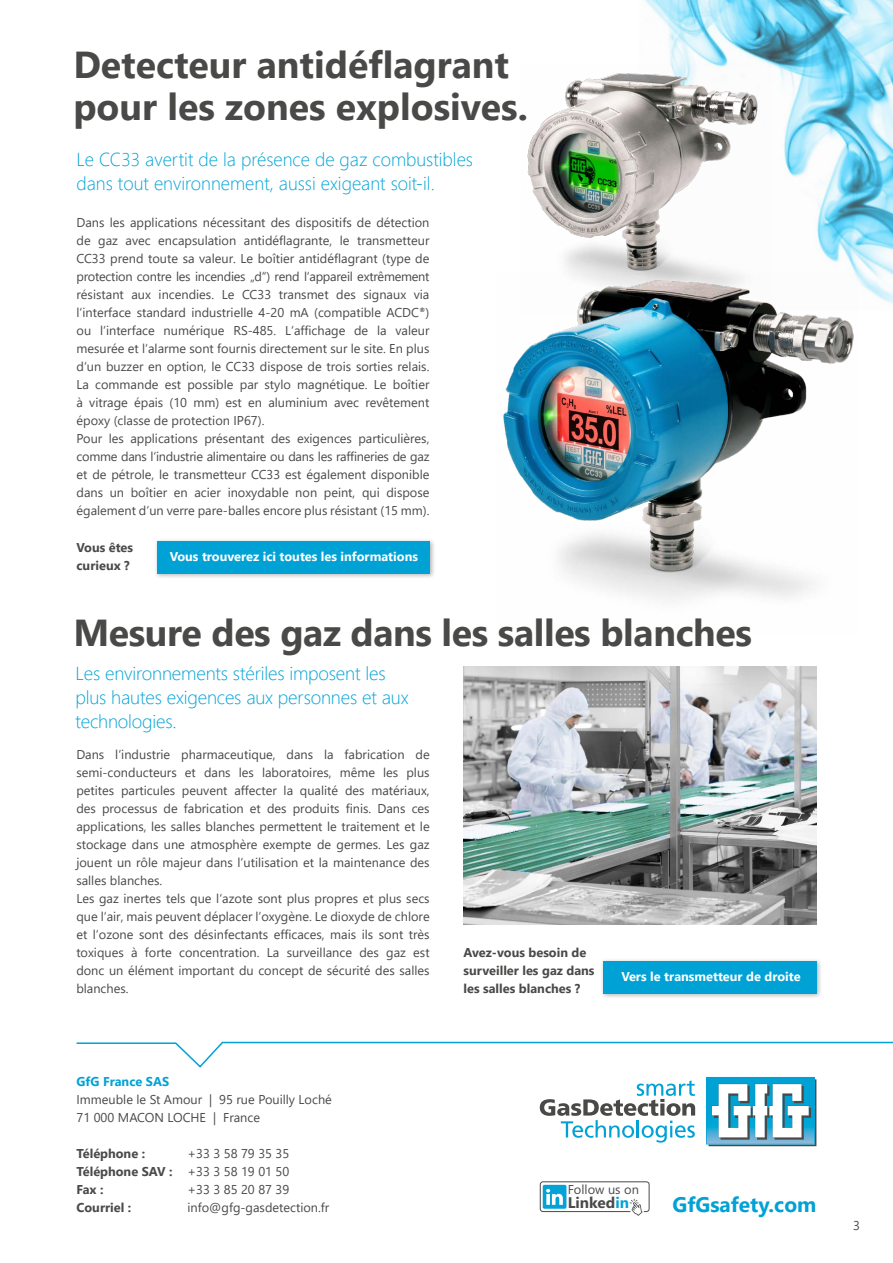
<style>
.page{position:relative;width:893px;height:1263px;background:#fff}
.page>*{position:absolute;margin:0;border:0;box-sizing:border-box;transform-origin:0 0}
.t1{font:700 37.5px/42px "Segoe UI";color:#494948}
.t2{font:700 21px "Segoe UI";color:#00a2d6}
.t3{font:300 18.75px/24px "Segoe UI";letter-spacing:-.01em;color:#00a2d6}
.t4{font:700 15.3px "Segoe UI";color:#4a4a49}
.t5{font:12.9px "Segoe UI";color:#4a4a49}
.t6{font:12.75px/18px "Segoe UI";color:#494948}
.t7{font:700 12.75px/18px "Segoe UI";color:#494948}
.t8{font:700 12.75px "Segoe UI";color:#fff}
.t9{font:700 12.75px "Segoe UI";color:#00a2d6}
.s1{font-weight:700}
.s2{color:#03a2d7}
</style>
<div class="page">
<img style="left:644px;top:0;width:249px;height:304px">
<img style="left:527px;top:63px;width:245px;height:211px">
<svg style="left:76px;top:1041px;width:817px;height:27px"></svg>
<svg style="left:706px;top:1077px;width:110px;height:69px"></svg>
<svg style="left:540px;top:1080px;width:155px;height:62px"></svg>
<div style="left:154px;top:538px;width:281px;height:41px;background:#000;opacity:.3"></div>
<div style="left:157px;top:541px;width:272px;height:32px;background:#00a2d6"></div>
<svg style="left:629px;top:1199px;width:14px;height:17px"></svg>
<div style="left:543px;top:1185px;width:23px;height:24px;background:#03a2d7;border-radius:2px"></div>
<svg style="left:546px;top:1189px;width:17px;height:16px"></svg>
<div style="left:540px;top:1181px;width:110px;height:31px;border:1px solid #4a4a49;border-radius:3px"></div>
<img style="left:503px;top:274px;width:354px;height:327px">
<div style="left:600px;top:958px;width:223px;height:41px;background:#000;opacity:.3"></div>
<div style="left:603px;top:961px;width:213px;height:32px;background:#00a2d6"></div>
<img style="left:463px;top:667px;width:353px;height:258px">
<h1 class="t1" style="left:73px;top:41px;width:456px">Detecteur antidéflagrant pour les zones explosives.</h1>
<h3 class="t3" style="left:77px;top:145px;width:398px">Le CC33 avertit de la présence de gaz combustibles dans tout environnement, aussi exigeant soit-il.</h3>
<p class="t6" style="left:77px;top:212px;width:354px">Dans les applications nécessitant des dispositifs de détection de gaz avec encapsulation antidéflagrante, le transmetteur CC33 prend toute sa valeur. Le boîtier antidéflagrant (type de protection contre les incendies „d“) rend l‘appareil extrêmement résistant aux incendies. Le CC33 transmet des signaux via l‘interface standard industrielle 4-20 mA (compatible ACDC<sup>®</sup>) ou l‘interface numérique RS-485. L‘affichage de la valeur mesurée et l‘alarme sont fournis directement sur le site. En plus d‘un buzzer en option, le CC33 dispose de trois sorties relais.<br>La commande est possible par stylo magnétique. Le boîtier à vitrage épais (10 mm) est en aluminium avec revêtement époxy (classe de protection IP67).<br>Pour les applications présentant des exigences particulières, comme dans l‘industrie alimentaire ou dans les raffineries de gaz et de pétrole, le transmetteur CC33 est également disponible dans un boîtier en acier inoxydable non peint, qui dispose également d‘un verre pare-balles encore plus résistant (15 mm).</p>
<p class="t7" style="left:77px;top:538px;width:58px">Vous êtes curieux ?</p>
<p class="t8" style="left:170px;top:545px;width:250px">Vous trouverez ici toutes les informations</p>
<h1 class="t1" style="left:73px;top:608px;width:680px">Mesure des gaz dans les salles blanches</h1>
<h3 class="t3" style="left:75px;top:660px;width:335px">Les environnements stériles imposent les plus hautes exigences aux personnes et aux technologies.</h3>
<p class="t6" style="left:76px;top:744px;width:355px">Dans l‘industrie pharmaceutique, dans la fabrication de semi-conducteurs et dans les laboratoires, même les plus petites particules peuvent affecter la qualité des matériaux, des processus de fabrication et des produits finis. Dans ces applications, les salles blanches permettent le traitement et le stockage dans une atmosphère exempte de germes. Les gaz jouent un rôle majeur dans l‘utilisation et la maintenance des salles blanches.<br>Les gaz inertes tels que l‘azote sont plus propres et plus secs que l‘air, mais peuvent déplacer l‘oxygène. Le dioxyde de chlore et l‘ozone sont des désinfectants efficaces, mais ils sont très toxiques à forte concentration. La surveillance des gaz est donc un élément important du concept de sécurité des salles blanches.</p>
<p class="t9" style="left:77px;top:1069px;width:94px">GfG France SAS</p>
<p class="t6" style="left:77px;top:1089px;width:257px">Immeuble le St Amour | 95 rue Pouilly Loché<br>71 000 MACON LOCHE | France</p>
<p class="t7" style="left:77px;top:1143px;width:70px">Téléphone :</p>
<p class="t6" style="left:77px;top:1143px;width:214px;text-align:justify;text-indent:111px">+33 3 58 79 35 35<br><span class="s1">Téléphone SAV :</span> +33 3 58 19 01 50<br><span class="s1">Fax :</span></p>
<p class="t6" style="left:188px;top:1179px;width:103px">+33 3 85 20 87 39</p>
<p class="t7" style="left:77px;top:1197px;width:56px">Courriel :</p>
<p class="t6" style="left:188px;top:1197px;width:143px">info@gfg-gasdetection.fr</p>
<p class="t7" style="left:463px;top:942px;width:133px">Avez-vous besoin de surveiller les gaz dans les salles blanches ?</p>
<p class="t8" style="left:621px;top:965px;width:181px">Vers le transmetteur de droite</p>
<p class="t5" style="left:568px;top:1177px;width:73px">Follow us on</p>
<p class="t4" style="left:568px;top:1188px;width:63px">Linked<span class="s2">in</span></p>
<h2 class="t2" style="left:672px;top:1185px;width:146px">GfGsafety.com</h2>
<p class="t6" style="left:853px;top:1215px;width:8px">3</p>
</div>
